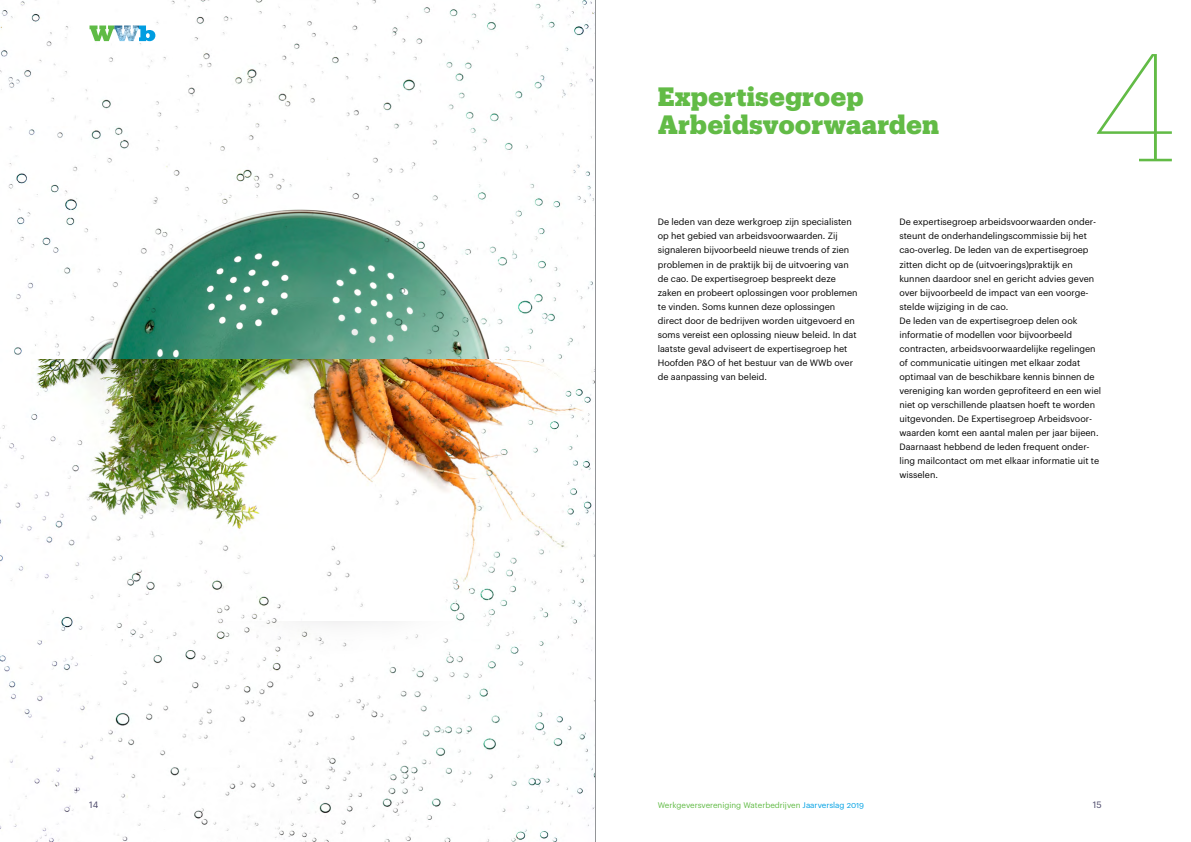
<style>
.page{position:relative;width:1191px;height:842px;background:#fff}
.page>*{position:absolute;margin:0;border:0;box-sizing:border-box;transform-origin:0 0}
.t1{font:100 150px "Produkt";color:#62bb46}
.t2{font:900 26px/28.1px "Produkt";color:#62bb46}
.t3{font:9px/14px "Graphik";color:#000}
.t4{font:9px "Graphik";color:#474466}
.t5{font:8px "Graphik";color:#62bb46}
.s1{color:#00a1e4}
</style>
<div class="page">
<img style="left:0;top:0;width:595px;height:842px">
<svg style="left:139px;top:26px;width:16px;height:15px"></svg>
<img style="left:114px;top:26px;width:25px;height:15px">
<svg style="left:89px;top:26px;width:25px;height:15px"></svg>
<hr style="left:595px;top:0;width:1px;height:842px;background:#939598">
<h2 class="t2" style="left:658px;top:81px;width:283px">Expertisegroep<br>Arbeidsvoorwaarden</h2>
<h1 class="t1" style="left:1091px;top:8px;width:90px">4</h1>
<p class="t3" style="left:658px;top:214px;width:201px">De leden van deze werkgroep zijn specialisten op het gebied van arbeidsvoorwaarden. Zij signaleren bijvoorbeeld nieuwe trends of zien problemen in de praktijk bij de uitvoering van de cao. De expertisegroep bespreekt deze zaken en probeert oplossingen voor problemen te vinden. Soms kunnen deze oplossingen direct door de bedrijven worden uitgevoerd en soms vereist een oplossing nieuw beleid. In dat laatste geval adviseert de expertisegroep het Hoofden P&amp;O of het bestuur van de WWb over de aanpassing van beleid.</p>
<p class="t3" style="left:899px;top:214px;width:203px">De expertisegroep arbeidsvoorwaarden onder&shy;steunt de onderhandelingscommissie bij het cao-overleg. De leden van de expertisegroep zitten dicht op de (uitvoerings)praktijk en kunnen daardoor snel en gericht advies geven over bijvoorbeeld de impact van een voorge&shy;stelde wijziging in de cao.<br>De leden van de expertisegroep delen ook informatie of modellen voor bijvoorbeeld contracten, arbeidsvoorwaardelijke regelingen of communicatie uitingen met elkaar zodat optimaal van de beschikbare kennis binnen de vereniging kan worden geprofiteerd en een wiel niet op verschillende plaatsen hoeft te worden uitgevonden. De Expertisegroep Arbeidsvoor&shy;waarden komt een aantal malen per jaar bijeen.<br>Daarnaast hebbend de leden frequent onder&shy;ling mailcontact om met elkaar informatie uit te wisselen.</p>
<p class="t4" style="left:89px;top:798px;width:10px">14</p>
<p class="t4" style="left:1092px;top:798px;width:10px">15</p>
<p class="t5" style="left:658px;top:799px;width:208px">Werkgeversvereniging Waterbedrijven <span class="s1">Jaarverslag 2019</span></p>
</div>
